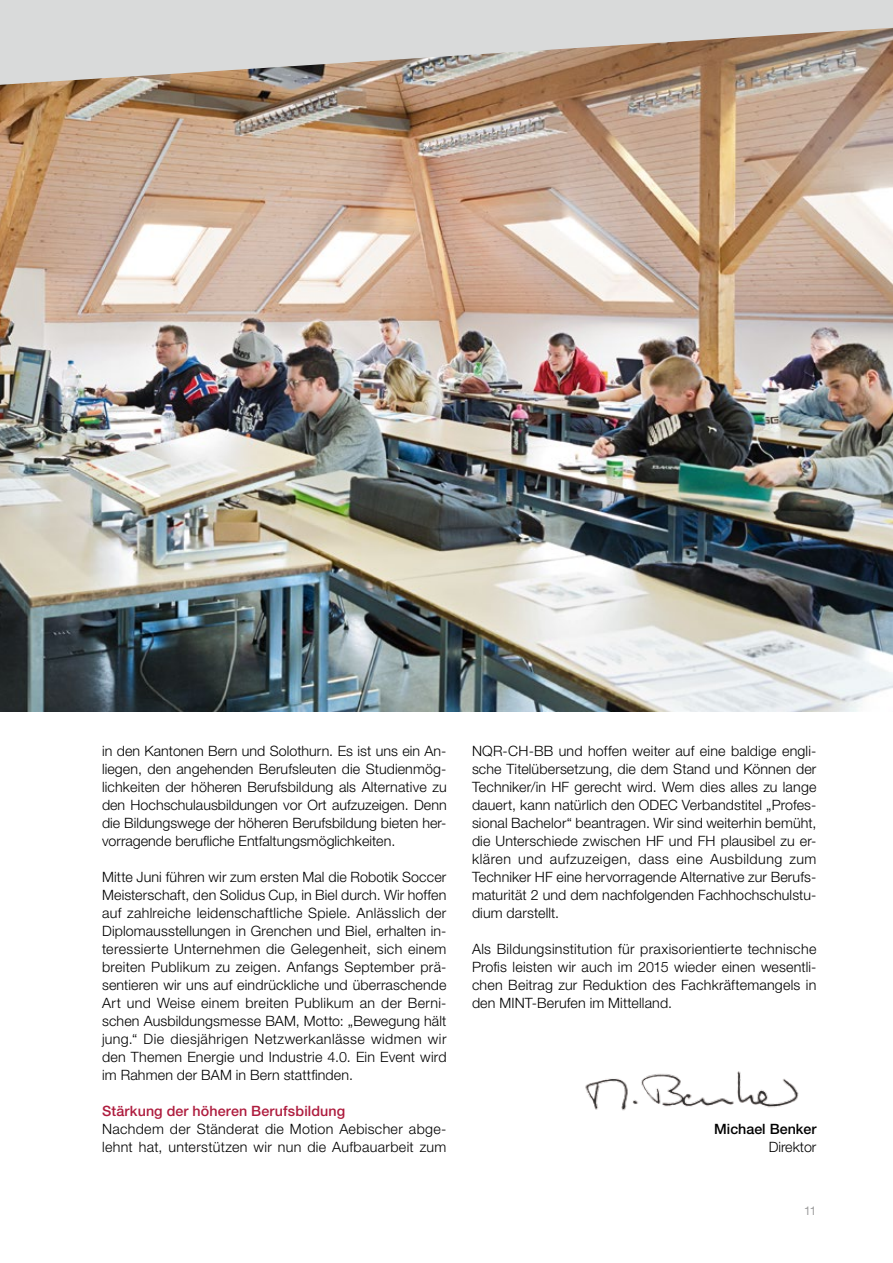
<style>
.page{position:relative;width:893px;height:1263px;background:#fff}
.page>*{position:absolute;margin:0;border:0;box-sizing:border-box;transform-origin:0 0}
.t1{font:300 14.25px/18px "Helvetica Neue LT Std";letter-spacing:.01em;color:#000;text-align:justify}
.t2{font:500 14.25px "Helvetica Neue LT Std";letter-spacing:.01em;color:#ae1c3e}
.t3{font:500 14.25px "Helvetica Neue LT Std";color:#000}
.t4{font:12px "Helvetica Neue LT Std";color:#9c9c9d}
</style>
<div class="page">
<img style="left:0;top:85px;width:893px;height:626px">
<img style="left:585px;top:1071px;width:214px;height:40px">
<svg style="left:0;top:0;width:893px;height:85px;background:#c7beb6"></svg>
<p class="t1" style="left:102px;top:742px;width:346px">in den Kantonen Bern und Solothurn. Es ist uns ein An&shy;liegen, den angehenden Berufsleuten die Studienmög&shy;lichkeiten der höheren Berufsbildung als Alternative zu den Hochschulausbildungen vor Ort aufzuzeigen. Denn die Bildungswege der höheren Berufsbildung bieten her&shy;vorragende berufliche Entfaltungsmöglichkeiten.</p>
<p class="t1" style="left:102px;top:868px;width:346px">Mitte Juni führen wir zum ersten Mal die Robotik Soccer Meisterschaft, den Solidus Cup, in Biel durch. Wir hoffen auf zahlreiche leidenschaftliche Spiele. Anlässlich der Diplomausstellungen in Grenchen und Biel, erhalten in&shy;teressierte Unternehmen die Gelegenheit, sich einem breiten Publikum zu zeigen. Anfangs September prä&shy;sentieren wir uns auf eindrückliche und überraschende Art und Weise einem breiten Publikum an der Berni&shy;schen Ausbildungsmesse BAM, Motto: „Bewegung hält jung.“ Die diesjährigen Netzwerkanlässe widmen wir den Themen Energie und Industrie 4.0. Ein Event wird im Rahmen der BAM in Bern stattfinden.</p>
<p class="t2" style="left:102px;top:1102px;width:245px">Stärkung der höheren Berufsbildung</p>
<p class="t1" style="left:102px;top:1120px;width:346px">Nachdem der Ständerat die Motion Aebischer abge&shy;lehnt hat, unterstützen wir nun die Aufbauarbeit zum</p>
<p class="t1" style="left:472px;top:742px;width:346px">NQR-CH-BB und hoffen weiter auf eine baldige engli&shy;sche Titelübersetzung, die dem Stand und Können der Techniker/in HF gerecht wird. Wem dies alles zu lange dauert, kann natürlich den ODEC Verbandstitel „Profes&shy;sional Bachelor“ beantragen. Wir sind weiterhin bemüht, die Unterschiede zwischen HF und FH plausibel zu er&shy;klären und aufzuzeigen, dass eine Ausbildung zum Techniker HF eine hervorragende Alternative zur Berufs&shy;maturität 2 und dem nachfolgenden Fachhochschulstu&shy;dium darstellt.</p>
<p class="t1" style="left:472px;top:940px;width:346px">Als Bildungsinstitution für praxisorientierte technische Profis leisten wir auch im 2015 wieder einen wesentli&shy;chen Beitrag zur Reduktion des Fachkräftemangels in den MINT-Berufen im Mittelland.</p>
<p class="t3" style="left:714px;top:1120px;width:104px">Michael Benker</p>
<p class="t1" style="left:769px;top:1138px;width:49px">Direktor</p>
<p class="t4" style="left:804px;top:1204px;width:14px">11</p>
</div>
